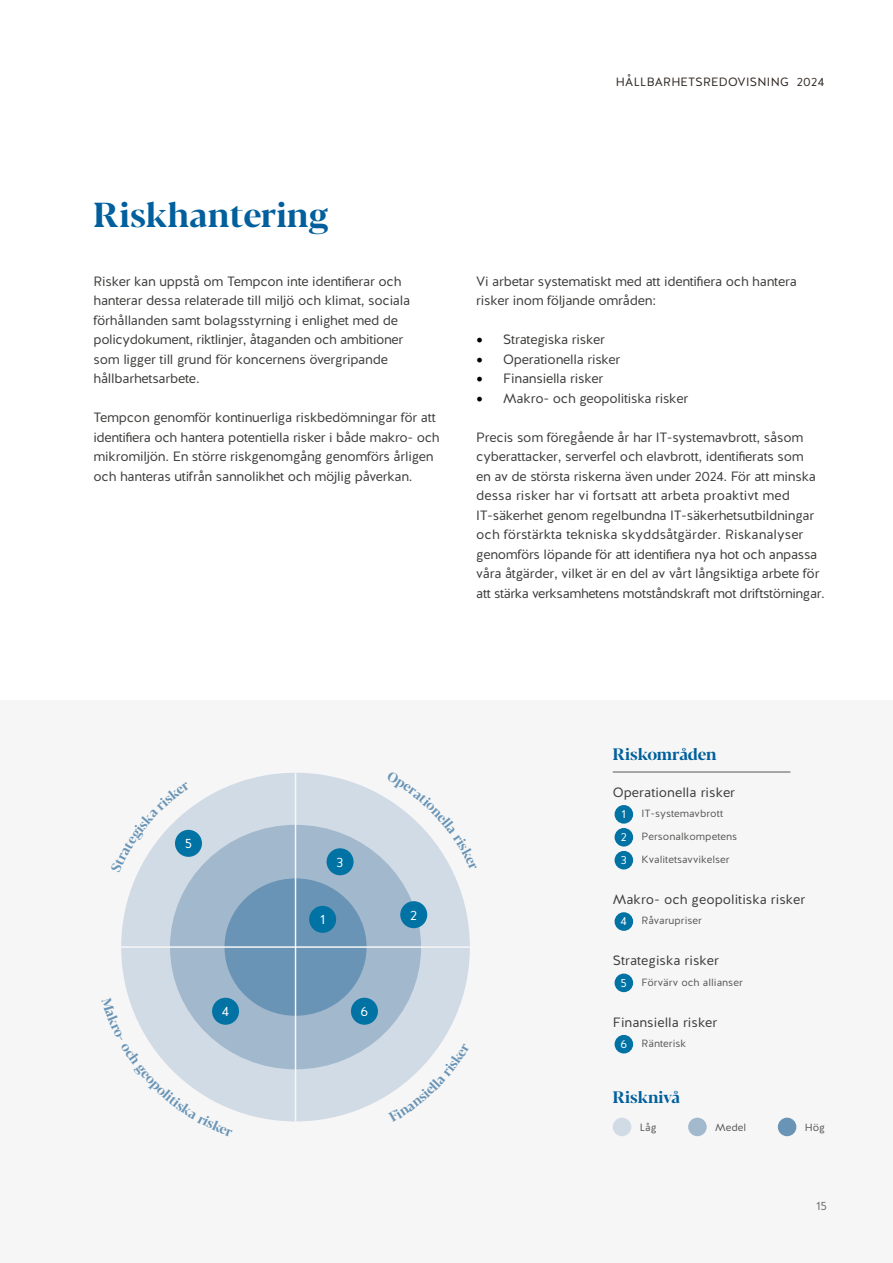
<style>
.page{position:relative;width:893px;height:1263px;background:#fff}
.page>*{position:absolute;margin:0;border:0;box-sizing:border-box;transform-origin:0 0}
.t1{font:700 34.5px "Blacker Display";color:#005f9c}
.t2{font:700 16.5px "Blacker Display";letter-spacing:-.02em;color:#005f9c}
.t3{font:700 16.5px "Blacker Display";color:#005f9c}
.t4{font:13.5px/19.5px "Halis R";letter-spacing:-.02em;color:#3c3c3b}
.t5{font:13.5px "Halis R";color:#3c3c3b}
.t6{font:13.5px "Halis R";color:#fff}
.t7{font:12px "Halis R";letter-spacing:.025em;color:#2f2722}
.t8{font:12px "Halis R";color:#706f6f}
.t9{font:11.7px/23px "Halis R";color:#fff;text-align:justify}
.t10{font:10.5px "Halis R";color:#575756}
.s1{font-family:"Minion Pro";font-size:18px;color:#000}
.s2{font-size:11.7px;color:#fff}
</style>
<div class="page">
<div style="left:0;top:701px;width:893px;height:562px;background:#f6f6f6"></div>
<div style="left:615px;top:912px;width:18px;height:19px;background:#0072a4;border-radius:50%"></div>
<div style="left:615px;top:973px;width:18px;height:19px;background:#0072a4;border-radius:50%"></div>
<div style="left:615px;top:1035px;width:18px;height:18px;background:#0072a4;border-radius:50%"></div>
<div style="left:615px;top:805px;width:18px;height:19px;background:#0072a4;border-radius:50%"></div>
<div style="left:615px;top:828px;width:18px;height:18px;background:#0072a4;border-radius:50%"></div>
<div style="left:615px;top:851px;width:18px;height:18px;background:#0072a4;border-radius:50%"></div>
<hr style="left:613px;top:772px;width:177px;height:1px;background:#575756">
<div style="left:613px;top:1118px;width:18px;height:18px;background:#d1dbe5;border-radius:50%"></div>
<div style="left:688px;top:1118px;width:19px;height:18px;background:#a2b8cd;border-radius:50%"></div>
<div style="left:778px;top:1118px;width:18px;height:18px;background:#6994b6;border-radius:50%"></div>
<div style="left:121px;top:773px;width:349px;height:348px;background:#d1dbe5;border-radius:50%"></div>
<div style="left:170px;top:825px;width:251px;height:244px;background:#a2b8cd;border-radius:50%"></div>
<div style="left:224px;top:878px;width:143px;height:138px;background:#6994b6;border-radius:50%"></div>
<hr style="left:295px;top:773px;width:1px;height:348px;background:#f6f6f6">
<hr style="left:121px;top:946px;width:349px;height:2px;background:#f6f6f6">
<div style="left:309px;top:906px;width:27px;height:27px;background:#0072a4;border-radius:50%"></div>
<div style="left:400px;top:901px;width:27px;height:27px;background:#0072a4;border-radius:50%"></div>
<div style="left:327px;top:848px;width:27px;height:27px;background:#0072a4;border-radius:50%"></div>
<div style="left:351px;top:998px;width:27px;height:27px;background:#0072a4;border-radius:50%"></div>
<div style="left:175px;top:830px;width:27px;height:27px;background:#0072a4;border-radius:50%"></div>
<div style="left:212px;top:998px;width:27px;height:27px;background:#0072a4;border-radius:50%"></div>
<svg style="left:138px;top:808px;width:52px;height:64px"></svg>
<svg style="left:386px;top:798px;width:66px;height:72px"></svg>
<svg style="left:388px;top:1045px;width:52px;height:50px"></svg>
<svg style="left:128px;top:997px;width:105px;height:113px"></svg>
<p class="t7" style="left:616px;top:74px;width:210px">HÅLLBARHETSREDOVISNING 2024</p>
<h1 class="t1" style="left:94px;top:194px;width:237px">Riskhantering</h1>
<p class="t4" style="left:94px;top:272px;width:318px">Risker kan uppstå om Tempcon inte identifierar och hanterar dessa relaterade till miljö och klimat, sociala förhållanden samt bolagsstyrning i enlighet med de policydokument, riktlinjer, åtaganden och ambitioner som ligger till grund för koncernens övergripande hållbarhetsarbete.</p>
<p class="t4" style="left:94px;top:408px;width:348px">Tempcon genomför kontinuerliga riskbedömningar för att identifiera och hantera potentiella risker i både makro- och mikromiljön. En större riskgenomgång genomförs årligen och hanteras utifrån sannolikhet och möjlig påverkan.</p>
<p class="t4" style="left:476px;top:272px;width:322px">Vi arbetar systematiskt med att identifiera och hantera risker inom följande områden:</p>
<p class="t4" style="left:476px;top:330px;width:130px"><span class="s1">•</span> Strategiska risker</p>
<p class="t4" style="left:476px;top:350px;width:146px"><span class="s1">•</span> Operationella risker</p>
<p class="t4" style="left:476px;top:369px;width:129px"><span class="s1">•</span> Finansiella risker</p>
<p class="t4" style="left:476px;top:389px;width:213px"><span class="s1">•</span> Makro- och geopolitiska risker</p>
<p class="t4" style="left:476px;top:428px;width:350px">Precis som föregående år har IT-systemavbrott, såsom cyberattacker, serverfel och elavbrott, identifierats som<br>en av de största riskerna även under 2024. För att minska dessa risker har vi fortsatt att arbeta proaktivt med IT-säkerhet genom regelbundna IT-säkerhetsutbildningar och förstärkta tekniska skyddsåtgärder. Riskanalyser genomförs löpande för att identifiera nya hot och anpassa våra åtgärder, vilket är en del av vårt långsiktiga arbete för att stärka verksamhetens motståndskraft mot driftstörningar.</p>
<p class="t6" style="left:185px;top:835px;width:9px">5</p>
<p class="t6" style="left:222px;top:1003px;width:9px">4</p>
<p class="t6" style="left:337px;top:853px;width:8px">3</p>
<p class="t6" style="left:320px;top:911px;width:7px">1</p>
<p class="t6" style="left:360px;top:1003px;width:9px">6</p>
<p class="t6" style="left:410px;top:906px;width:8px">2</p>
<p class="t2" style="left:613px;top:744px;width:105px">Riskområden</p>
<p class="t5" style="left:613px;top:783px;width:124px">Operationella risker</p>
<p class="t9" style="left:621px;top:803px;width:8px">1<br>2<br>3</p>
<p class="t10" style="left:642px;top:806px;width:83px">IT-systemavbrott</p>
<p class="t10" style="left:642px;top:830px;width:97px">Personalkompetens</p>
<p class="t10" style="left:642px;top:853px;width:90px">Kvalitetsavvikelser</p>
<p class="t5" style="left:613px;top:890px;width:194px">Makro- och geopolitiska risker</p>
<p class="t10" style="left:621px;top:914px;width:83px"><span class="s2">4</span> Råvarupriser</p>
<p class="t5" style="left:613px;top:952px;width:108px">Strategiska risker</p>
<p class="t10" style="left:621px;top:975px;width:124px"><span class="s2">5</span> Förvärv och allianser</p>
<p class="t5" style="left:613px;top:1013px;width:106px">Finansiella risker</p>
<p class="t10" style="left:620px;top:1036px;width:67px"><span class="s2">6</span> Ränterisk</p>
<p class="t3" style="left:613px;top:1087px;width:69px">Risknivå</p>
<p class="t10" style="left:640px;top:1121px;width:18px">Låg</p>
<p class="t10" style="left:715px;top:1121px;width:33px">Medel</p>
<p class="t10" style="left:805px;top:1121px;width:22px">Hög</p>
<p class="t8" style="left:816px;top:1197px;width:13px">15</p>
</div>
